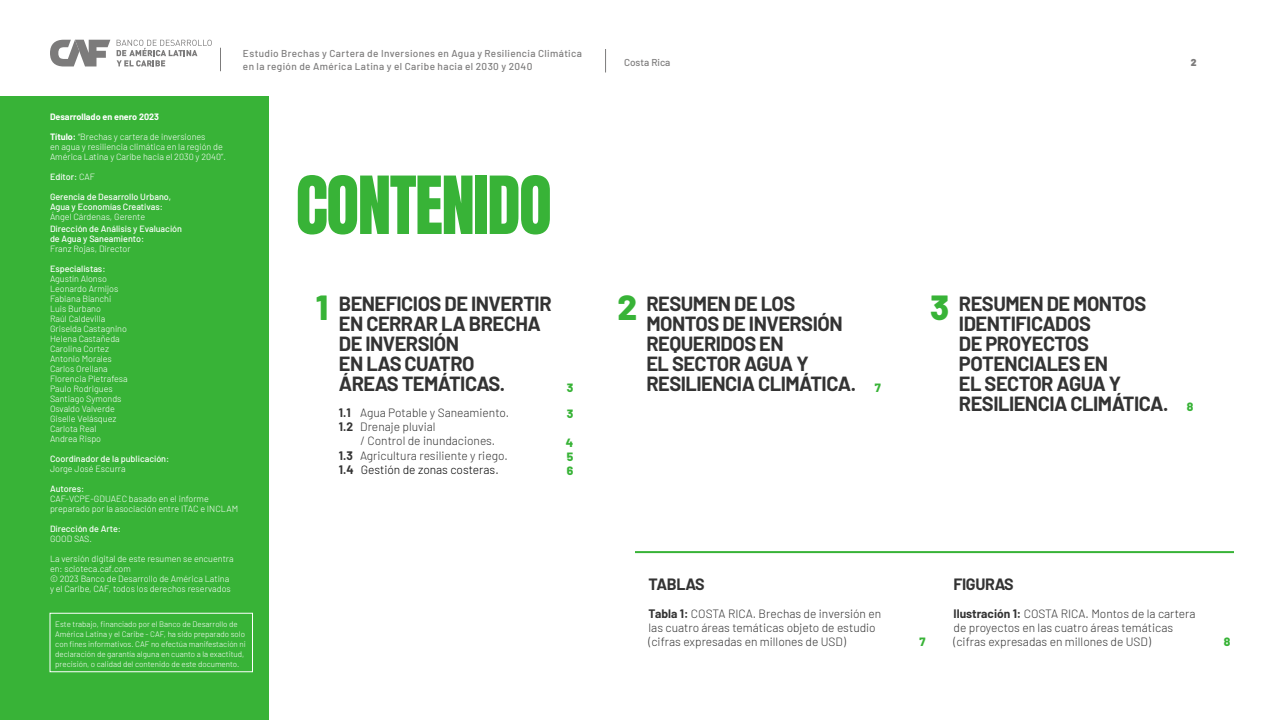
<style>
.page{position:relative;width:1280px;height:720px;background:#fff}
.page>*{position:absolute;margin:0;border:0;box-sizing:border-box;transform-origin:0 0}
.t1{font:68px "Anton";letter-spacing:-.025em;color:#38b337}
.t2{font:800 34.8px "Barlow";color:#38b337}
.t3{font:700 20px/20px "Barlow";letter-spacing:-.025em;color:#333}
.t4{font:700 16px "Barlow";letter-spacing:-.025em;color:#333}
.t5{font:300 12px/14px "Barlow";color:#333}
.t6{font:300 12px "Barlow";color:#000}
.t7{font:800 12px "Barlow";color:#38b337}
.t8{font:500 10px/13px "Barlow";letter-spacing:.035em;color:#7c7b7b}
.t9{font:500 10px "Barlow";color:#7c7b7b}
.t10{font:900 10px "Barlow";color:#7c7b7b}
.t11{font:300 9px/10px "Barlow";color:#fff}
.t12{font:500 9px/10px "Barlow";color:#fff}
.t13{font:700 9px "Barlow";color:#fff}
.t14{font:300 8px/10px "Barlow";color:#fff}
.s1{font-weight:700}
.s2{font-weight:300}
.s3{font-weight:800;font-size:34.8px;color:#38b337}
.s4{font-weight:800;font-size:12px;color:#38b337}
.s5{font-weight:700;color:#333}
</style>
<div class="page">
<div style="left:0;top:96px;width:268px;height:624px;background:#38b337"></div>
<svg style="left:220px;top:48px;width:1px;height:23px"></svg>
<svg style="left:605px;top:49px;width:1px;height:23px"></svg>
<svg style="left:50px;top:40px;width:60px;height:26px"></svg>
<svg style="left:117px;top:40px;width:95px;height:26px"></svg>
<hr style="left:635px;top:551px;width:599px;height:2px;background:#38b337">
<div style="left:50px;top:613px;width:203px;height:59px;border:1px solid #fff"></div>
<p class="t8" style="left:243px;top:46px;width:341px">Estudio Brechas y Cartera de Inversiones en Agua y Resiliencia Climática en la región de América Latina y el Caribe hacia el 2030 y 2040</p>
<p class="t9" style="left:624px;top:55px;width:48px">Costa Rica</p>
<p class="t10" style="left:1191px;top:54px;width:7px">2</p>
<p class="t13" style="left:50px;top:110px;width:110px">Desarrollado en enero 2023</p>
<p class="t11" style="left:50px;top:131px;width:177px"><span class="s1">Título:</span> “Brechas y cartera de inversiones<br>en agua y resiliencia climática en la región de<br>América Latina y Caribe hacia el 2030 y 2040”.</p>
<p class="t12" style="left:50px;top:171px;width:47px">Editor: <span class="s2">CAF</span></p>
<p class="t12" style="left:50px;top:191px;width:123px">Gerencia de Desarrollo Urbano,<br>Agua y Economías Creativas:</p>
<p class="t11" style="left:50px;top:211px;width:97px">Ángel Cárdenas, Gerente</p>
<p class="t12" style="left:50px;top:223px;width:134px">Dirección de Análisis y Evaluación de Agua y Saneamiento:</p>
<p class="t11" style="left:50px;top:243px;width:82px">Franz Rojas, Director</p>
<p class="t12" style="left:50px;top:263px;width:57px">Especialistas:</p>
<p class="t11" style="left:50px;top:273px;width:79px">Agustín Alonso<br>Leonardo Armijos<br>Fabiana Bianchi<br>Luis Burbano<br>Raúl Caldevilla<br>Griselda Castagnino<br>Helena Castañeda<br>Carolina Cortez<br>Antonio Morales<br>Carlos Orellana<br>Florencia Pietrafesa<br>Paulo Rodrigues<br>Santiago Symonds<br>Osvaldo Valverde<br>Giselle Velásquez<br>Carlota Real<br>Andrea Rispo</p>
<p class="t12" style="left:50px;top:453px;width:121px">Coordinador de la publicación:</p>
<p class="t11" style="left:50px;top:463px;width:77px">Jorge José Escurra</p>
<p class="t12" style="left:50px;top:483px;width:36px">Autores:</p>
<p class="t11" style="left:50px;top:493px;width:190px">CAF-VCPE-GDUAEC basado en el informe preparado por la asociación entre ITAC e INCLAM</p>
<p class="t12" style="left:50px;top:523px;width:73px">Dirección de Arte:</p>
<p class="t11" style="left:50px;top:533px;width:43px">GOOD SAS.</p>
<p class="t11" style="left:50px;top:553px;width:185px">La versión digital de este resumen se encuentra en: scioteca.caf.com<br>© 2023 Banco de Desarrollo de América Latina y el Caribe, CAF, todos los derechos reservados</p>
<p class="t14" style="left:55px;top:618px;width:192px">Este trabajo, financiado por el Banco de Desarrollo de América Latina y el Caribe - CAF, ha sido preparado solo con fines informativos. CAF no efectúa manifestación ni declaración de garantía alguna en cuanto a la exactitud, precisión, o calidad del contenido de este documento.</p>
<h1 class="t1" style="left:296px;top:171px;width:258px">CONTENIDO</h1>
<h3 class="t3" style="left:316px;top:292px;width:237px"><span class="s3">1</span> BENEFICIOS DE INVERTIR</h3>
<h2 class="t2" style="left:617px;top:281px;width:21px">2</h2>
<h2 class="t2" style="left:930px;top:281px;width:21px">3</h2>
<h3 class="t3" style="left:339px;top:312px;width:204px">EN CERRAR LA BRECHA<br>DE INVERSIÓN<br>EN LAS CUATRO<br>ÁREAS TEMÁTICAS.</h3>
<h3 class="t3" style="left:646px;top:292px;width:236px">RESUMEN DE LOS<br>MONTOS DE INVERSIÓN<br>REQUERIDOS EN<br>EL SECTOR AGUA Y<br>RESILIENCIA CLIMÁTICA. <span class="s4">7</span></h3>
<h3 class="t3" style="left:959px;top:292px;width:236px">RESUMEN DE MONTOS<br>IDENTIFICADOS<br>DE PROYECTOS<br>POTENCIALES EN<br>EL SECTOR AGUA Y<br>RESILIENCIA CLIMÁTICA. <span class="s4">8</span></h3>
<h3 class="t7" style="left:567px;top:379px;width:8px">3</h3>
<h3 class="t5" style="left:339px;top:405px;width:172px"><span class="s1">1.1</span> Agua Potable y Saneamiento.</h3>
<h3 class="t7" style="left:567px;top:405px;width:8px">3</h3>
<h3 class="t5" style="left:360px;top:419px;width:136px;text-indent:-22px"><span class="s1">1.2</span> Drenaje pluvial<br>/ Control de inundaciones.</h3>
<h3 class="t7" style="left:566px;top:434px;width:9px">4</h3>
<h3 class="t5" style="left:339px;top:448px;width:170px"><span class="s1">1.3</span> Agricultura resiliente y riego.</h3>
<h3 class="t7" style="left:567px;top:448px;width:8px">5</h3>
<h3 class="t6" style="left:339px;top:461px;width:161px"><span class="s5">1.4</span> Gestión de zonas costeras.</h3>
<h3 class="t7" style="left:567px;top:462px;width:8px">6</h3>
<h3 class="t4" style="left:649px;top:572px;width:57px">TABLAS</h3>
<h3 class="t5" style="left:649px;top:606px;width:234px"><span class="s1">Tabla 1:</span> COSTA RICA. Brechas de inversión en las cuatro áreas temáticas objeto de estudio (cifras expresadas en millones de USD)</h3>
<h3 class="t7" style="left:919px;top:633px;width:8px">7</h3>
<h3 class="t4" style="left:954px;top:572px;width:62px">FIGURAS</h3>
<h3 class="t5" style="left:954px;top:606px;width:244px"><span class="s1">Ilustración 1:</span> COSTA RICA. Montos de la cartera de proyectos en las cuatro áreas temáticas (cifras expresadas en millones de USD)</h3>
<h3 class="t7" style="left:1224px;top:633px;width:8px">8</h3>
</div>
